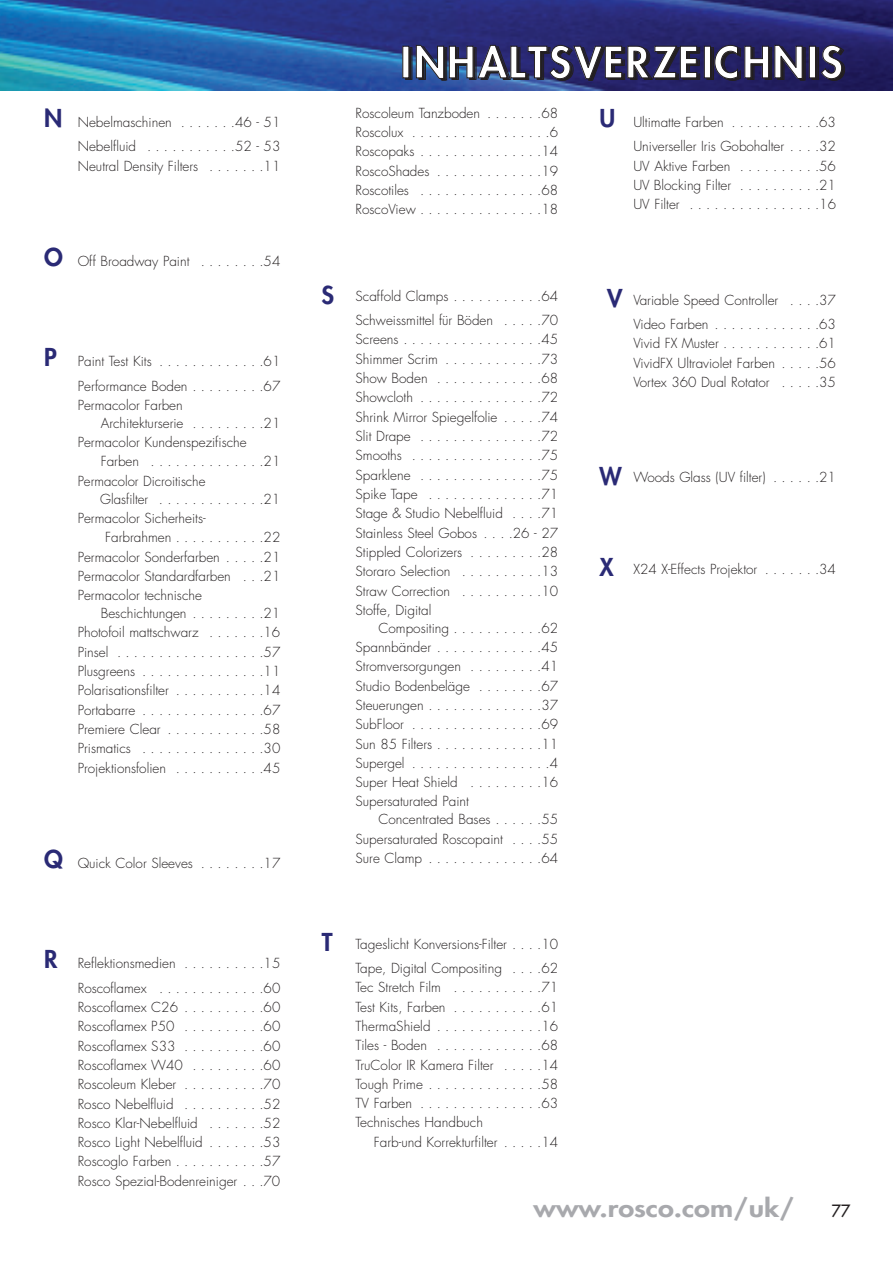
<style>
.page{position:relative;width:893px;height:1263px;background:#fff}
.page>*{position:absolute;margin:0;border:0;box-sizing:border-box;transform-origin:0 0}
.t1{font:800 42px "Futura";letter-spacing:.05em;color:#fff}
.t2{font:800 24px "Futura";color:#a8a9ad;scale:1.2 1}
.t3{font:16.5px "Futura";color:#231f20}
.t4{font:300 13.5px/19.4px "Futura";color:#231f20;text-align:justify}
.s1{font-weight:800;font-size:24px;color:#2a2a75}
.s2{color:#231f20}
</style>
<div class="page">
<img style="left:0;top:0;width:893px;height:91px">
<p class="t4" style="left:44px;top:111px;width:238px;line-height:24.3px;text-align:right"><span class="s1">N</span> Nebelmaschinen . . . . . . .46 - 51<br>Nebelfluid . . . . . . . . . . .52 - 53</p>
<p class="t4" style="left:78px;top:157px;width:204px">Neutral Density Filters . . . . . . .11</p>
<p class="t4" style="left:44px;top:252px;width:238px"><span class="s1">O</span> Off Broadway Paint . . . . . . . .54</p>
<p class="t4" style="left:44px;top:350px;width:238px;line-height:24.3px;text-align:right"><span class="s1">P</span> Paint Test Kits . . . . . . . . . . . . .61<br>Performance Boden . . . . . . . . .67</p>
<p class="t4" style="left:101px;top:397px;width:181px;line-height:17.9px;text-indent:-23px">Permacolor Farben<br>Architekturserie . . . . . . . . .21</p>
<p class="t4" style="left:78px;top:434px;width:170px">Permacolor Kundenspezifische</p>
<p class="t4" style="left:101px;top:453px;width:181px">Farben . . . . . . . . . . . . . .21</p>
<p class="t4" style="left:78px;top:472px;width:129px">Permacolor Dicroitische</p>
<p class="t4" style="left:78px;top:490px;width:204px;text-indent:23px">Glasfilter . . . . . . . . . . . . .21<br>Permacolor Sicherheits-</p>
<p class="t4" style="left:78px;top:529px;width:204px;text-indent:28px">Farbrahmen . . . . . . . . . . .22<br>Permacolor Sonderfarben . . . . .21<br>Permacolor Standardfarben . . .21<br>Permacolor technische</p>
<p class="t4" style="left:78px;top:604px;width:204px;text-indent:23px">Beschichtungen . . . . . . . . .21<br>Photofoil mattschwarz . . . . . . .16<br>Pinsel . . . . . . . . . . . . . . . . . .57<br>Plusgreens . . . . . . . . . . . . . . .11<br>Polarisationsfilter . . . . . . . . . . .14<br>Portabarre . . . . . . . . . . . . . . .67<br>Premiere Clear . . . . . . . . . . . .58<br>Prismatics . . . . . . . . . . . . . . .30<br>Projektionsfolien . . . . . . . . . . .45</p>
<p class="t4" style="left:44px;top:854px;width:238px"><span class="s1">Q</span> Quick Color Sleeves . . . . . . . .17</p>
<p class="t4" style="left:44px;top:952px;width:238px;line-height:24.3px;text-align:right"><span class="s1">R</span> Reflektionsmedien . . . . . . . . . .15<br>Roscoflamex . . . . . . . . . . . . .60</p>
<p class="t4" style="left:78px;top:998px;width:204px">Roscoflamex C26 . . . . . . . . . .60<br>Roscoflamex P50 . . . . . . . . . .60<br>Roscoflamex S33 . . . . . . . . . .60<br>Roscoflamex W40 . . . . . . . . .60<br>Roscoleum Kleber . . . . . . . . . .70<br>Rosco Nebelfluid . . . . . . . . . .52<br>Rosco Klar-Nebelfluid . . . . . . .52<br>Rosco Light Nebelfluid . . . . . . .53<br>Roscoglo Farben . . . . . . . . . . .57<br>Rosco Spezial-Bodenreiniger . . .70</p>
<h1 class="t1" style="left:404px;top:42px;width:441px"><span class="s2">I</span>NHALTSVERZE<span class="s2">I</span>CHN<span class="s2">I</span>S</h1>
<p class="t4" style="left:356px;top:104px;width:204px">Roscoleum Tanzboden . . . . . . .68<br>Roscolux . . . . . . . . . . . . . . . . .6<br>Roscopaks . . . . . . . . . . . . . . .14<br>RoscoShades . . . . . . . . . . . . .19<br>Roscotiles . . . . . . . . . . . . . . .68<br>RoscoView . . . . . . . . . . . . . . .18</p>
<p class="t4" style="left:321px;top:285px;width:238px;line-height:24.3px;text-align:right"><span class="s1">S</span> Scaffold Clamps . . . . . . . . . . .64<br>Schweissmittel für Böden . . . . .70</p>
<p class="t4" style="left:356px;top:331px;width:204px">Screens . . . . . . . . . . . . . . . . .45<br>Shimmer Scrim . . . . . . . . . . . .73<br>Show Boden . . . . . . . . . . . . .68<br>Showcloth . . . . . . . . . . . . . . .72<br>Shrink Mirror Spiegelfolie . . . . .74<br>Slit Drape . . . . . . . . . . . . . . .72<br>Smooths . . . . . . . . . . . . . . . .75<br>Sparklene . . . . . . . . . . . . . . .75<br>Spike Tape . . . . . . . . . . . . . .71<br>Stage &amp; Studio Nebelfluid . . . .71<br>Stainless Steel Gobos . . . .26 - 27<br>Stippled Colorizers . . . . . . . . .28<br>Storaro Selection . . . . . . . . . .13<br>Straw Correction . . . . . . . . . .10<br>Stoffe, Digital</p>
<p class="t4" style="left:356px;top:619px;width:204px;text-indent:23px">Compositing . . . . . . . . . . .62<br>Spannbänder . . . . . . . . . . . . .45<br>Stromversorgungen . . . . . . . . .41<br>Studio Bodenbeläge . . . . . . . .67<br>Steuerungen . . . . . . . . . . . . . .37<br>SubFloor . . . . . . . . . . . . . . . .69<br>Sun 85 Filters . . . . . . . . . . . . .11<br>Supergel . . . . . . . . . . . . . . . . .4<br>Super Heat Shield . . . . . . . . .16<br>Supersaturated Paint</p>
<p class="t4" style="left:356px;top:811px;width:204px;text-indent:23px">Concentrated Bases . . . . . .55<br>Supersaturated Roscopaint . . . .55<br>Sure Clamp . . . . . . . . . . . . . .64</p>
<p class="t4" style="left:322px;top:933px;width:238px;line-height:24.3px;text-align:right"><span class="s1">T</span> Tageslicht Konversions-Filter . . . .10<br>Tape, Digital Compositing . . . .62</p>
<p class="t4" style="left:356px;top:979px;width:204px">Tec Stretch Film . . . . . . . . . . .71<br>Test Kits, Farben . . . . . . . . . . .61<br>ThermaShield . . . . . . . . . . . . .16<br>Tiles - Boden . . . . . . . . . . . . .68<br>TruColor IR Kamera Filter . . . . .14<br>Tough Prime . . . . . . . . . . . . . .58<br>TV Farben . . . . . . . . . . . . . . .63<br>Technisches Handbuch</p>
<p class="t4" style="left:374px;top:1133px;width:186px">Farb-und Korrekturfilter . . . . .14</p>
<p class="t4" style="left:600px;top:111px;width:238px;line-height:24.3px;text-align:right"><span class="s1">U</span> Ultimatte Farben . . . . . . . . . . .63<br>Universeller Iris Gobohalter . . . .32</p>
<p class="t4" style="left:633px;top:157px;width:204px">UV Aktive Farben . . . . . . . . . .56<br>UV Blocking Filter . . . . . . . . . .21<br>UV Filter . . . . . . . . . . . . . . . .16</p>
<p class="t4" style="left:607px;top:289px;width:230px;line-height:24.3px;text-align:right"><span class="s1">V</span> Variable Speed Controller . . . .37<br>Video Farben . . . . . . . . . . . . .63</p>
<p class="t4" style="left:633px;top:335px;width:204px">Vivid FX Muster . . . . . . . . . . . .61<br>VividFX Ultraviolet Farben . . . . .56<br>Vortex 360 Dual Rotator . . . . .35</p>
<p class="t4" style="left:600px;top:469px;width:238px"><span class="s1">W</span> Woods Glass (UV filter) . . . . . .21</p>
<p class="t4" style="left:600px;top:560px;width:238px"><span class="s1">X</span> X24 X-Effects Projektor . . . . . . .34</p>
<h2 class="t2" style="left:533px;top:1196px;width:219px">www.rosco.com/uk/</h2>
<p class="t3" style="left:831px;top:1202px;width:21px">77</p>
</div>
